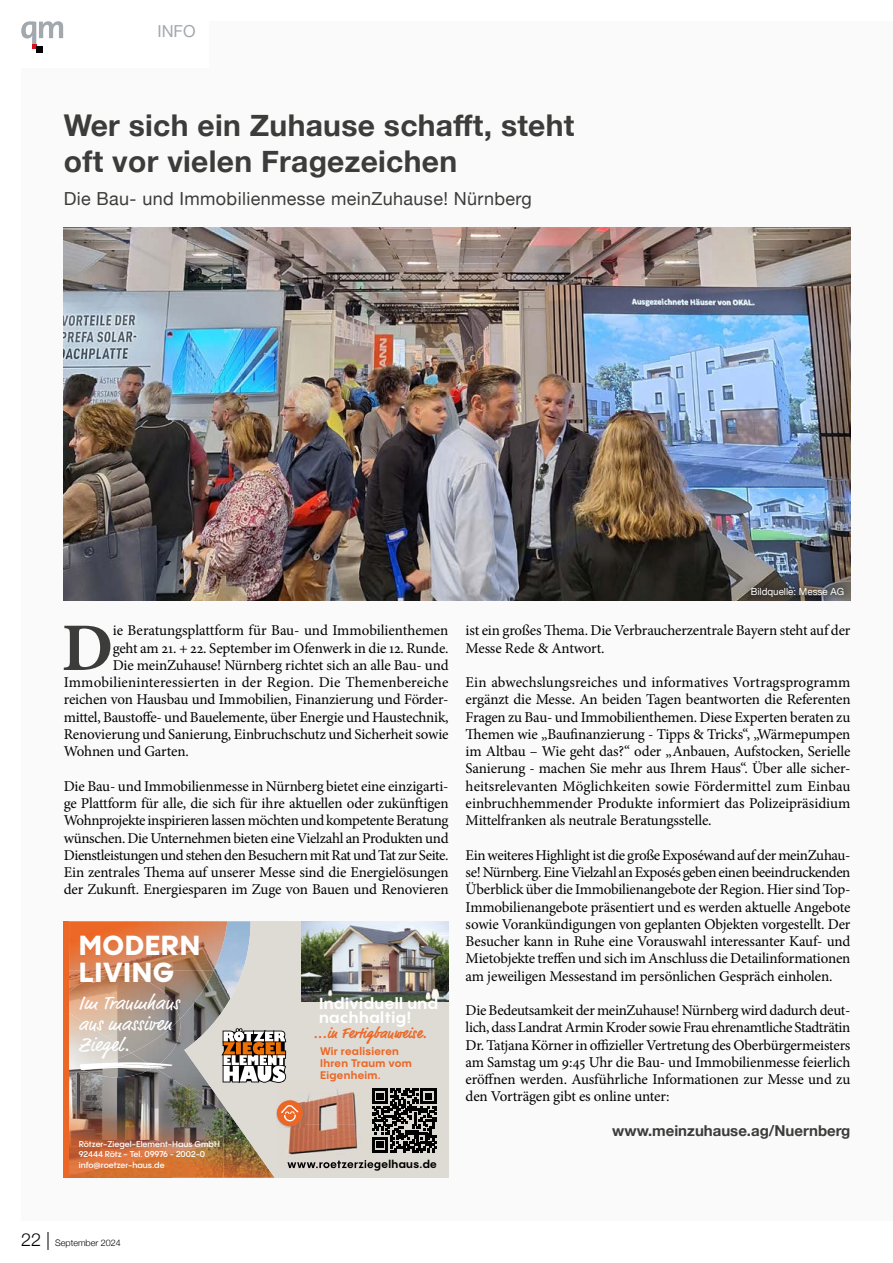
<style>
.page{position:relative;width:893px;height:1263px;background:#fff}
.page>*{position:absolute;margin:0;border:0;box-sizing:border-box;transform-origin:0 0}
.t1{font:700 68.1px "Minion Pro";color:#3c3c3b}
.t2{font:700 30px/36px "Helvetica Neue";letter-spacing:.01em;color:#3c3c3b}
.t3{font:800 27.15px/27.2px "PP Pangram Sans";letter-spacing:.02em;color:#fff}
.t4{font:19.35px/21px "Market Pro";letter-spacing:.02em;color:#fff}
.t5{font:18px "Helvetica Neue";letter-spacing:.02em;color:#3c3c3b}
.t6{font:16.5px "Helvetica Neue";color:#a2a9ae}
.t7{font:700 15.9px/14.2px "PP Pangram Sans";letter-spacing:.03em;color:#fff}
.t8{font:700 15.15px "Market Pro";letter-spacing:.02em;color:#ec6725}
.t9{font:15px/17.2px "Minion Pro";letter-spacing:-.01em;color:#000;text-align:justify}
.t10{font:15px "Minion Pro";letter-spacing:.01em;color:#000}
.t11{font:700 15px "Helvetica Neue";color:#3c3c3b}
.t12{font:700 10.8px/12px "PP Pangram Sans";letter-spacing:.03em;color:#ec6725}
.t13{font:9.75px "Helvetica Neue";color:#fff}
.t14{font:300 9px "Helvetica Neue";color:#000}
.t15{font:600 8.25px/10.5px "PP Pangram Sans";color:#fff}
.s1{font-size:18px}
</style>
<div class="page">
<div style="left:21px;top:21px;width:872px;height:1199px;background:#fbfafa"></div>
<div style="left:0;top:0;width:208px;height:68px;background:#fff"></div>
<svg style="left:21px;top:21px;width:42px;height:27px"></svg>
<div style="left:36px;top:46px;width:7px;height:6px;background:#000"></div>
<img style="left:69px;top:1070px;width:103px;height:108px">
<img style="left:172px;top:1078px;width:12px;height:100px">
<img style="left:172px;top:1053px;width:8px;height:14px">
<img style="left:77px;top:1070px;width:77px;height:7px">
<svg style="left:184px;top:921px;width:265px;height:257px;background:#cbc4bb"></svg>
<div style="left:64px;top:921px;width:5px;height:257px;background:#ec6725"></div>
<img style="left:172px;top:921px;width:55px;height:49px">
<img style="left:172px;top:970px;width:42px;height:49px">
<img style="left:172px;top:975px;width:8px;height:78px">
<svg style="left:69px;top:921px;width:103px;height:149px;background:#c9977a"></svg>
<img style="left:301px;top:921px;width:148px;height:81px">
<img style="left:277px;top:1080px;width:98px;height:44px">
<img style="left:277px;top:1124px;width:49px;height:44px">
<img style="left:326px;top:1124px;width:49px;height:36px">
<svg style="left:221px;top:1028px;width:66px;height:55px"></svg>
<img style="left:287px;top:1160px;width:88px;height:8px">
<img style="left:321px;top:1080px;width:54px;height:1px">
<svg style="left:372px;top:1088px;width:64px;height:65px;background:#4c4a48"></svg>
<img style="left:301px;top:1099px;width:3px;height:28px">
<svg style="left:277px;top:1100px;width:26px;height:26px"></svg>
<svg style="left:276px;top:1099px;width:25px;height:28px"></svg>
<img style="left:64px;top:228px;width:786px;height:373px">
<div style="left:743px;top:579px;width:109px;height:25px;background:#000;opacity:.56"></div>
<div style="left:744px;top:580px;width:107px;height:24px;background:#000;opacity:.36"></div>
<p class="t6" style="left:157px;top:19px;width:40px">INFO</p>
<h2 class="t2" style="left:64px;top:108px;width:512px">Wer sich ein Zuhause schafft, steht oft vor vielen Fragezeichen</h2>
<p class="t5" style="left:64px;top:185px;width:469px">Die Bau- und Immobilienmesse meinZuhause! Nürnberg</p>
<p class="t13" style="left:751px;top:584px;width:95px">Bildquelle: Messe AG</p>
<h1 class="t1" style="left:62px;top:600px;width:53px">D</h1>
<p class="t9" style="left:113px;top:622px;width:337px">ie Beratungsplattform für Bau- und Immobilienthemen</p>
<p class="t9" style="left:113px;top:639px;width:337px">geht am 21. + 22. September im Ofenwerk in die 12. Runde.</p>
<p class="t9" style="left:113px;top:657px;width:337px">Die meinZuhause! Nürnberg richtet sich an alle Bau- und</p>
<p class="t10" style="left:64px;top:672px;width:386px">Immobilieninteressierten in der Region. Die Themenbereiche</p>
<p class="t9" style="left:64px;top:691px;width:386px">reichen von Hausbau und Immobilien, Finanzierung und Förder-</p>
<p class="t9" style="left:64px;top:708px;width:386px">mittel, Baustoffe- und Bauelemente, über Energie und Haustechnik,</p>
<p class="t9" style="left:64px;top:726px;width:386px">Renovierung und Sanierung, Einbruchschutz und Sicherheit sowie</p>
<p class="t9" style="left:64px;top:743px;width:127px">Wohnen und Garten.</p>
<p class="t9" style="left:64px;top:777px;width:386px">Die Bau- und Immobilienmesse in Nürnberg bietet eine einzigarti&shy;ge Plattform für alle, die sich für ihre aktuellen oder zukünftigen Wohnprojekte inspirieren lassen möchten und kompetente Beratung wünschen. Die Unternehmen bieten eine Vielzahl an Produkten und Dienstleistungen und stehen den Besuchern mit Rat und Tat zur Seite.<br>Ein zentrales Thema auf unserer Messe sind die Energielösungen der Zukunft. Energiesparen im Zuge von Bauen und Renovieren</p>
<h3 class="t3" style="left:79px;top:931px;width:123px">MODERN<br>LIVING</h3>
<p class="t4" style="left:79px;top:993px;width:102px">Im Traumhaus aus massiven<br>Ziegel.</p>
<p class="t7" style="left:319px;top:996px;width:121px">Individuell und nachhaltig!</p>
<p class="t8" style="left:313px;top:1022px;width:115px">...in Fertigbauweise.</p>
<p class="t12" style="left:320px;top:1045px;width:93px">Wir realisieren<br>Ihren Traum vom<br>Eigenheim.</p>
<p class="t15" style="left:79px;top:1138px;width:143px">Rötzer-Ziegel-Element-Haus GmbH<br>92444 Rötz - Tel. 09976 - 2002-0 info@roetzer-haus.de</p>
<p class="t9" style="left:466px;top:622px;width:386px">ist ein großes Thema. Die Verbraucherzentrale Bayern steht auf der<br>Messe Rede &amp; Antwort.</p>
<p class="t9" style="left:466px;top:674px;width:386px">Ein abwechslungsreiches und informatives Vortragsprogramm ergänzt die Messe. An beiden Tagen beantworten die Referenten Fragen zu Bau- und Immobilienthemen. Diese Experten beraten zu Themen wie „Baufinanzierung - Tipps &amp; Tricks“, „Wärmepumpen im Altbau – Wie geht das?“ oder „Anbauen, Aufstocken, Serielle Sanierung - machen Sie mehr aus Ihrem Haus“. Über alle sicher&shy;heitsrelevanten Möglichkeiten sowie Fördermittel zum Einbau einbruchhemmender Produkte informiert das Polizeipräsidium Mittelfranken als neutrale Beratungsstelle.</p>
<p class="t9" style="left:466px;top:846px;width:386px">Ein weiteres Highlight ist die große Exposéwand auf der meinZuhau&shy;se! Nürnberg. Eine Vielzahl an Exposés geben einen beeindruckenden Überblick über die Immobilienangebote der Region. Hier sind Top-Immobilienangebote präsentiert und es werden aktuelle Angebote sowie Vorankündigungen von geplanten Objekten vorgestellt. Der Besucher kann in Ruhe eine Vorauswahl interessanter Kauf- und Mietobjekte treffen und sich im Anschluss die Detailinformationen am jeweiligen Messestand im persönlichen Gespräch einholen.</p>
<p class="t9" style="left:466px;top:1002px;width:386px">Die Bedeutsamkeit der meinZuhause! Nürnberg wird dadurch deut&shy;lich, dass Landrat Armin Kroder sowie Frau ehrenamtliche Stadträtin Dr. Tatjana Körner in offizieller Vertretung des Oberbürgermeisters am Samstag um 9:45 Uhr die Bau- und Immobilienmesse feierlich eröffnen werden. Ausführliche Informationen zur Messe und zu den Vorträgen gibt es online unter:</p>
<p class="t11" style="left:612px;top:1119px;width:240px">www.meinzuhause.ag/Nuernberg</p>
<p class="t14" style="left:21px;top:1235px;width:101px"><span class="s1">22 |</span> September 2024</p>
</div>
